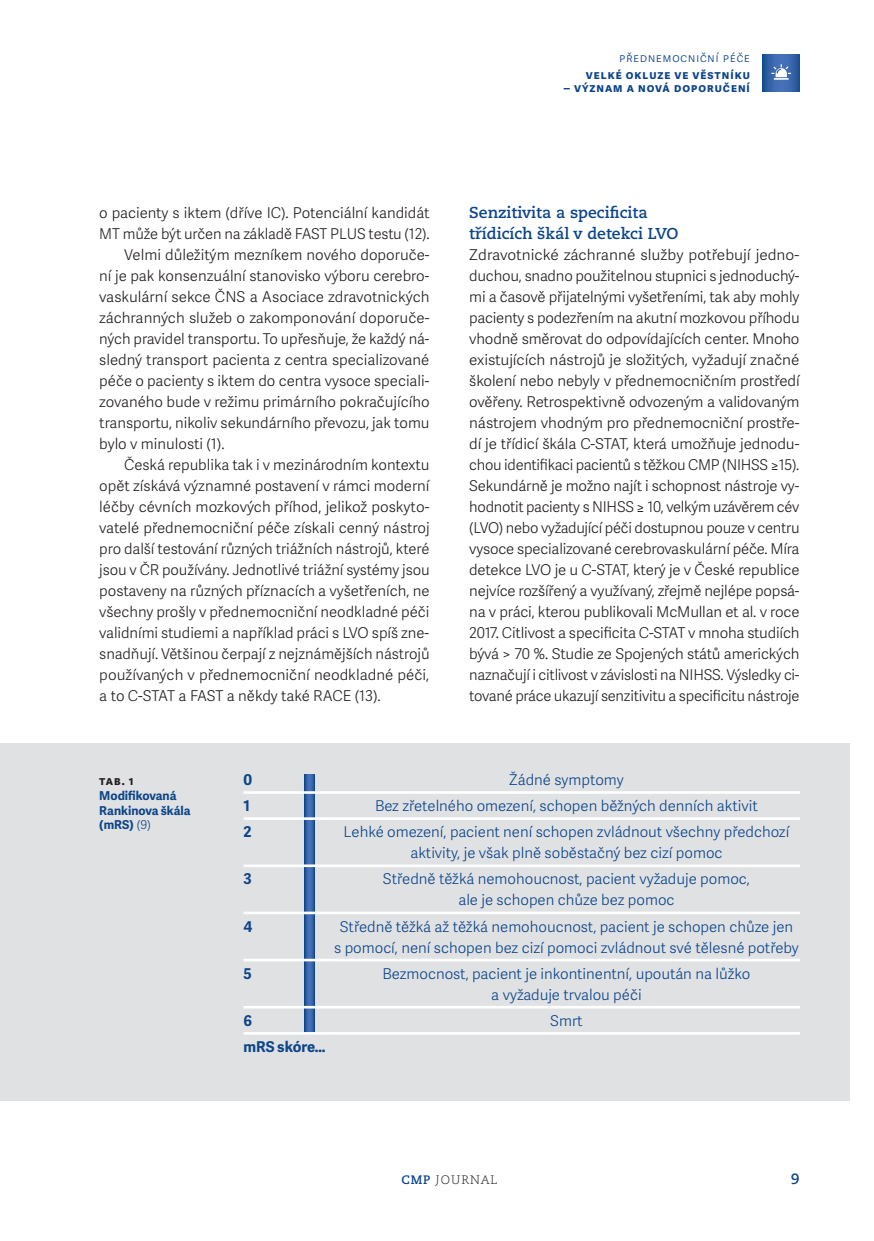
<style>
.page{position:relative;width:874px;height:1241px;background:#fff}
.page>*{position:absolute;margin:0;border:0;box-sizing:border-box;transform-origin:0 0}
.t1{font:700 15.75px/21px "Caecilia LT Pro 75";color:#0c4589}
.t2{font:300 14.88px/21px "Adelle Sans";color:#231f20;text-align:justify}
.t3{font:300 14.88px/21px "Adelle Sans";color:#0c4589;text-align:center}
.t4{font:300 14.88px "Adelle Sans";letter-spacing:-.02em;color:#231f20}
.t5{font:700 14.88px "Adelle Sans";color:#0c4589}
.t6{font:700 14.88px "Caecilia LT Pro 75";color:#0c4589}
.t7{font:700 12.25px "Adelle Sans";letter-spacing:.08em;color:#0c4589}
.t8{font:700 12.25px/14.7px "Adelle Sans";color:#0c4589}
.t9{font:300 12.25px "Adelle Sans";letter-spacing:.08em;color:#0c4589}
.t10{font:300 12.25px "Caecilia LT Pro 45";letter-spacing:.08em;color:#231f20}
.t11{font:700 12.25px "Adelle Sans";color:#231f20}
.s1{font-weight:300}
.s2{font-family:"Caecilia LT Pro 75";font-weight:700;color:#0c4589}
</style>
<div class="page">
<div style="left:0;top:743px;width:848px;height:357px;background:#e0e1e3"></div>
<svg style="left:304px;top:774px;width:10px;height:257px;background:#3563a7"></svg>
<hr style="left:243px;top:791px;width:90px;height:2px;background:#fff">
<hr style="left:333px;top:791px;width:466px;height:2px;background:#fff">
<hr style="left:243px;top:817px;width:90px;height:2px;background:#fff">
<hr style="left:333px;top:817px;width:466px;height:2px;background:#fff">
<hr style="left:243px;top:864px;width:90px;height:3px;background:#fff">
<hr style="left:333px;top:864px;width:466px;height:3px;background:#fff">
<hr style="left:243px;top:911px;width:90px;height:3px;background:#fff">
<hr style="left:333px;top:911px;width:466px;height:3px;background:#fff">
<hr style="left:243px;top:958px;width:90px;height:3px;background:#fff">
<hr style="left:333px;top:958px;width:466px;height:3px;background:#fff">
<hr style="left:243px;top:1005px;width:90px;height:3px;background:#fff">
<hr style="left:333px;top:1005px;width:466px;height:3px;background:#fff">
<hr style="left:243px;top:1031px;width:90px;height:3px;background:#fff">
<hr style="left:333px;top:1031px;width:466px;height:3px;background:#fff">
<svg style="left:762px;top:54px;width:37px;height:38px"></svg>
<svg style="left:771px;top:65px;width:19px;height:15px"></svg>
<p class="t9" style="left:619px;top:49px;width:132px">přednemocniční péče</p>
<p class="t7" style="left:585px;top:66px;width:165px">velké okluze ve věstníku</p>
<p class="t7" style="left:563px;top:78px;width:187px">– význam a nová doporučení</p>
<p class="t2" style="left:99px;top:201px;width:331px">o pacienty s iktem (dříve IC). Potenciální kandidát</p>
<p class="t2" style="left:99px;top:222px;width:331px">MT může být určen na základě FAST PLUS testu (12).</p>
<p class="t2" style="left:124px;top:243px;width:307px">Velmi důležitým mezníkem nového doporuče-</p>
<p class="t2" style="left:99px;top:264px;width:331px">ní je pak konsenzuální stanovisko výboru cerebro-</p>
<p class="t2" style="left:99px;top:285px;width:331px">vaskulární sekce ČNS a Asociace zdravotnických</p>
<p class="t2" style="left:99px;top:306px;width:331px">záchranných služeb o zakomponování doporuče-</p>
<p class="t2" style="left:99px;top:327px;width:331px">ných pravidel transportu. To upřesňuje, že každý ná-</p>
<p class="t2" style="left:99px;top:348px;width:331px">sledný transport pacienta z centra specializované</p>
<p class="t2" style="left:99px;top:369px;width:331px">péče o pacienty s iktem do centra vysoce speciali-</p>
<p class="t2" style="left:99px;top:390px;width:331px">zovaného bude v režimu primárního pokračujícího</p>
<p class="t2" style="left:99px;top:411px;width:331px">transportu, nikoliv sekundárního převozu, jak tomu</p>
<p class="t2" style="left:99px;top:432px;width:127px">bylo v minulosti (1).</p>
<p class="t2" style="left:124px;top:453px;width:306px">Česká republika tak i v mezinárodním kontextu</p>
<p class="t2" style="left:99px;top:474px;width:331px">opět získává významné postavení v rámci moderní</p>
<p class="t2" style="left:99px;top:495px;width:331px">léčby cévních mozkových příhod, jelikož poskyto-</p>
<p class="t2" style="left:99px;top:516px;width:332px">vatelé přednemocniční péče získali cenný nástroj</p>
<p class="t2" style="left:99px;top:537px;width:331px">pro další testování různých triážních nástrojů, které</p>
<p class="t2" style="left:99px;top:558px;width:332px">jsou v ČR používány. Jednotlivé triážní systémy jsou</p>
<p class="t2" style="left:99px;top:579px;width:331px">postaveny na různých příznacích a vyšetřeních, ne</p>
<p class="t2" style="left:99px;top:600px;width:331px">všechny prošly v přednemocniční neodkladné péči</p>
<p class="t2" style="left:99px;top:621px;width:331px">validními studiemi a například práci s LVO spíš zne-</p>
<p class="t2" style="left:99px;top:642px;width:331px">snadňují. Většinou čerpají z nejznámějších nástrojů</p>
<p class="t2" style="left:99px;top:663px;width:331px">používaných v přednemocniční neodkladné péči,</p>
<p class="t4" style="left:99px;top:685px;width:283px">a to C-STAT a FAST a někdy také RACE (13).</p>
<p class="t1" style="left:469px;top:201px;width:210px">Senzitivita a specificita třídicích škál v detekci LVO</p>
<p class="t2" style="left:469px;top:243px;width:332px">Zdravotnické záchranné služby potřebují jedno&shy;duchou, snadno použitelnou stupnici s jednoduchý&shy;mi a časově přijatelnými vyšetřeními, tak aby mohly pacienty s podezřením na akutní mozkovou příhodu vhodně směrovat do odpovídajících center. Mnoho existujících nástrojů je složitých, vyžadují značné školení nebo nebyly v přednemocničním prostředí ověřeny. Retrospektivně odvozeným a validovaným nástrojem vhodným pro přednemocniční prostře&shy;dí je třídicí škála C-STAT, která umožňuje jednodu&shy;chou identifikaci pacientů s těžkou CMP (NIHSS ≥15).<br>Sekundárně je možno najít i schopnost nástroje vy&shy;hodnotit pacienty s NIHSS ≥ 10, velkým uzávěrem cév (LVO) nebo vyžadující péči dostupnou pouze v centru vysoce specializované cerebrovaskulární péče. Míra detekce LVO je u C-STAT, který je v České republice nejvíce rozšířený a využívaný, zřejmě nejlépe popsá&shy;na v práci, kterou publikovali McMullan et al. v roce 2017. Citlivost a specificita C-STAT v mnoha studiích bývá &gt; 70 %. Studie ze Spojených států amerických naznačují i citlivost v závislosti na NIHSS. Výsledky ci&shy;tované práce ukazují senzitivitu a specificitu nástroje</p>
<p class="t11" style="left:99px;top:771px;width:36px">tab. 1</p>
<p class="t8" style="left:99px;top:787px;width:93px">Modifikovaná<br>Rankinova škála (mRS) <span class="s1">(9)</span></p>
<p class="t5" style="left:243px;top:768px;width:10px">0</p>
<p class="t3" style="left:508px;top:768px;width:116px">Žádné symptomy</p>
<p class="t5" style="left:243px;top:794px;width:8px">1</p>
<p class="t3" style="left:375px;top:794px;width:384px">Bez zřetelného omezení, schopen běžných denních aktivit</p>
<p class="t5" style="left:243px;top:821px;width:10px">2</p>
<p class="t3" style="left:343px;top:820px;width:446px">Lehké omezení, pacient není schopen zvládnout všechny předchozí aktivity, je však plně soběstačný bez cizí pomoc</p>
<p class="t5" style="left:243px;top:868px;width:10px">3</p>
<p class="t3" style="left:383px;top:868px;width:368px">Středně těžká nemohoucnost, pacient vyžaduje pomoc, ale je schopen chůze bez pomoc</p>
<p class="t5" style="left:243px;top:915px;width:10px">4</p>
<p class="t3" style="left:334px;top:915px;width:466px">Středně těžká až těžká nemohoucnost, pacient je schopen chůze jen<br>s pomocí, není schopen bez cizí pomoci zvládnout své tělesné potřeby</p>
<p class="t5" style="left:243px;top:962px;width:10px">5</p>
<p class="t3" style="left:382px;top:962px;width:369px">Bezmocnost, pacient je inkontinentní, upoután na lůžko a vyžaduje trvalou péči</p>
<p class="t5" style="left:243px;top:1009px;width:10px">6</p>
<p class="t3" style="left:550px;top:1009px;width:34px">Smrt</p>
<p class="t5" style="left:243px;top:1035px;width:84px">mRS skóre…</p>
<p class="t10" style="left:401px;top:1171px;width:98px"><span class="s2">CMP</span> JOURNAL</p>
<p class="t6" style="left:790px;top:1168px;width:10px">9</p>
</div>
